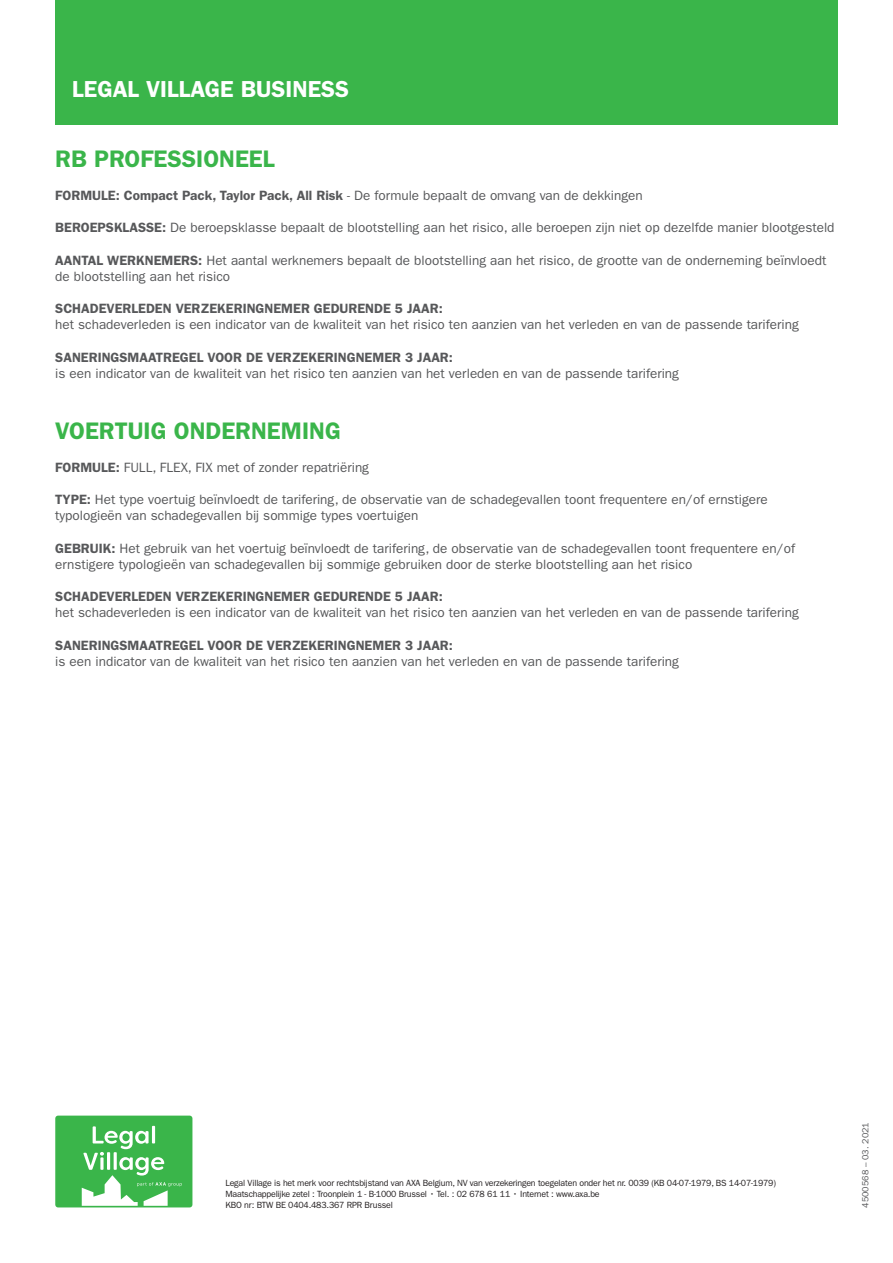
<style>
.page{position:relative;width:893px;height:1263px;background:#fff}
.page>*{position:absolute;margin:0;border:0;box-sizing:border-box;transform-origin:0 0}
.t1{font:600 24px "ITC Franklin Gothic Std";color:#3ab54a}
.t2{font:600 23.25px "ITC Franklin Gothic Std";color:#fff}
.t3{font:13.5px/16.2px "ITC Franklin Gothic Std";color:#57585a}
.t4{font:600 13.5px "ITC Franklin Gothic Std";color:#57585a}
.t5{font:9px/10.8px "ITC Franklin Gothic Std";letter-spacing:-.02em;color:#231f20}
.t6{font:9px "ITC Franklin Gothic Std";color:#57585a}
.s1{font-weight:600}
</style>
<div class="page">
<div style="left:55px;top:0;width:783px;height:125px;background:#3ab54a"></div>
<svg style="left:55px;top:1115px;width:137px;height:92px"></svg>
<h2 class="t2" style="left:72px;top:75px;width:278px">LEGAL VILLAGE BUSINESS</h2>
<h1 class="t1" style="left:55px;top:145px;width:221px">RB PROFESSIONEEL</h1>
<p class="t3" style="left:55px;top:187px;width:589px"><span class="s1">FORMULE: Compact Pack, Taylor Pack, All Risk</span> - De formule bepaalt de omvang van de dekkingen</p>
<p class="t3" style="left:55px;top:219px;width:781px"><span class="s1">BEROEPSKLASSE:</span> De beroepsklasse bepaalt de blootstelling aan het risico, alle beroepen zijn niet op dezelfde manier blootgesteld</p>
<p class="t3" style="left:55px;top:252px;width:773px"><span class="s1">AANTAL WERKNEMERS:</span> Het aantal werknemers bepaalt de blootstelling aan het risico, de grootte van de onderneming beïnvloedt de blootstelling aan het risico</p>
<p class="t4" style="left:55px;top:300px;width:389px">SCHADEVERLEDEN VERZEKERINGNEMER GEDURENDE 5 JAAR:</p>
<p class="t3" style="left:55px;top:317px;width:745px">het schadeverleden is een indicator van de kwaliteit van het risico ten aanzien van het verleden en van de passende tarifering</p>
<p class="t4" style="left:55px;top:349px;width:399px">SANERINGSMAATREGEL VOOR DE VERZEKERINGNEMER 3 JAAR:</p>
<p class="t3" style="left:55px;top:365px;width:625px">is een indicator van de kwaliteit van het risico ten aanzien van het verleden en van de passende tarifering</p>
<h1 class="t1" style="left:55px;top:417px;width:287px">VOERTUIG ONDERNEMING</h1>
<p class="t3" style="left:55px;top:459px;width:315px"><span class="s1">FORMULE:</span> FULL, FLEX, FIX met of zonder repatriëring</p>
<p class="t3" style="left:55px;top:491px;width:714px"><span class="s1">TYPE:</span> Het type voertuig beïnvloedt de tarifering, de observatie van de schadegevallen toont frequentere en/of ernstigere typologieën van schadegevallen bij sommige types voertuigen</p>
<p class="t3" style="left:55px;top:540px;width:741px"><span class="s1">GEBRUIK:</span> Het gebruik van het voertuig beïnvloedt de tarifering, de observatie van de schadegevallen toont frequentere en/of ernstigere typologieën van schadegevallen bij sommige gebruiken door de sterke blootstelling aan het risico</p>
<p class="t4" style="left:55px;top:588px;width:389px">SCHADEVERLEDEN VERZEKERINGNEMER GEDURENDE 5 JAAR:</p>
<p class="t3" style="left:55px;top:605px;width:745px">het schadeverleden is een indicator van de kwaliteit van het risico ten aanzien van het verleden en van de passende tarifering</p>
<p class="t4" style="left:55px;top:637px;width:399px">SANERINGSMAATREGEL VOOR DE VERZEKERINGNEMER 3 JAAR:</p>
<p class="t3" style="left:55px;top:653px;width:625px">is een indicator van de kwaliteit van het risico ten aanzien van het verleden en van de passende tarifering</p>
<p class="t5" style="left:225px;top:1178px;width:552px">Legal Village is het merk voor rechtsbijstand van AXA Belgium, NV van verzekeringen toegelaten onder het nr. 0039 (KB 04-07-1979, BS 14-07-1979)<br>Maatschappelijke zetel : Troonplein 1 - B-1000 Brussel • Tel. : 02 678 61 11 • Internet : www.axa.be<br>KBO nr: BTW BE 0404.483.367 RPR Brussel</p>
<p class="t6" style="left:860px;top:1208px;width:87px;rotate:-90deg">4500568 – 03. 2021</p>
</div>
